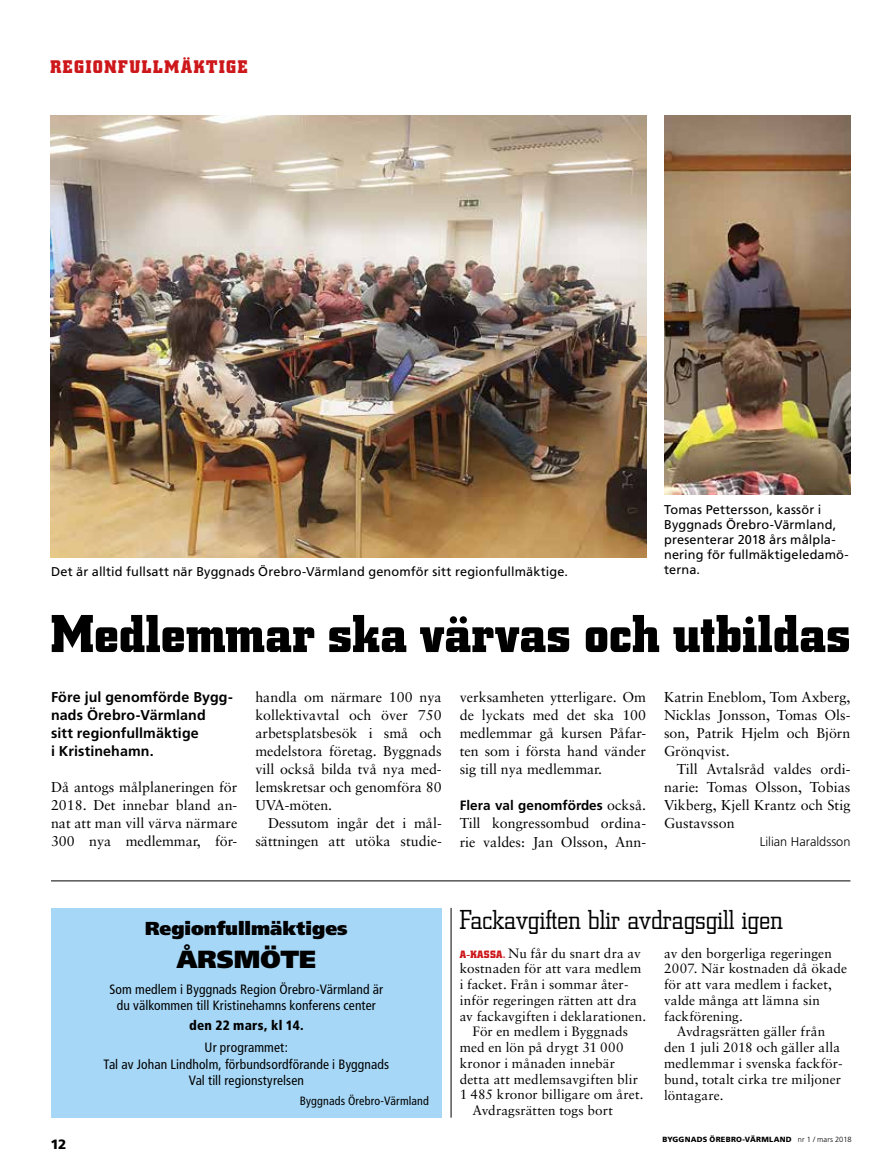
<style>
.page{position:relative;width:893px;height:1170px;background:#fff}
.page>*{position:absolute;margin:0;border:0;box-sizing:border-box;transform-origin:0 0}
.t1{font:700 52.5px "City";letter-spacing:.01em;color:#000}
.t2{font:300 27px "City";color:#000}
.t3{font:900 24.75px "Frutiger";color:#000}
.t4{font:900 18.75px "Frutiger";color:#000}
.t5{font:700 18px "City";letter-spacing:.09em;color:#cd171a}
.t6{font:14.25px/18px "Sabon";color:#000;text-align:justify}
.t7{font:700 14.25px/18px "Frutiger";letter-spacing:.01em;color:#000}
.t8{font:13.5px "Sabon";letter-spacing:.01em;color:#000}
.t9{font:condensed 13.5px/16.5px "Frutiger";letter-spacing:.01em;color:#000;text-align:center}
.t10{font:700 13.5px "Frutiger";color:#000}
.t11{font:900 condensed 13.5px "Frutiger";letter-spacing:.02em;color:#000}
.t12{font:900 13.5px "Frutiger";color:#000}
.t13{font:12.75px/15px "Frutiger";letter-spacing:.01em;color:#000}
.t14{font:300 12.75px "Frutiger";color:#000}
.t15{font:condensed 12px "Frutiger";letter-spacing:.015em;color:#000}
.t16{font:900 7.5px "Frutiger";letter-spacing:.03em;color:#000}
.s1{font-family:"Sabon";font-weight:400;font-size:14.25px}
.s2{font-family:"City";font-weight:700;font-size:10.5px;color:#cd171a}
.s3{font-weight:300}
</style>
<div class="page">
<img style="left:664px;top:116px;width:186px;height:379px">
<img style="left:51px;top:116px;width:595px;height:441px">
<div style="left:51px;top:907px;width:391px;height:210px;background:#a6d7f6"></div>
<hr style="left:51px;top:880px;width:799px;height:1px;background:#000">
<hr style="left:451px;top:907px;width:1px;height:210px;background:#000">
<p class="t5" style="left:50px;top:57px;width:199px">REGIONFULLMÄKTIGE</p>
<p class="t13" style="left:664px;top:501px;width:186px">Tomas Pettersson, kassör i<br>Byggnads Örebro-Värmland, presenterar 2018 års målpla&shy;nering för fullmäktigeledamö-</p>
<p class="t13" style="left:51px;top:564px;width:519px">Det är alltid fullsatt när Byggnads Örebro-Värmland genomför sitt regionfullmäktige.</p>
<p class="t13" style="left:664px;top:561px;width:38px">terna.</p>
<h1 class="t1" style="left:51px;top:604px;width:801px">Medlemmar ska värvas och utbildas</h1>
<p class="t7" style="left:51px;top:688px;width:183px">Före jul genomförde Bygg&shy;nads Örebro-Värmland<br>sitt regionfullmäktige<br>i Kristinehamn.</p>
<p class="t6" style="left:51px;top:778px;width:188px">Då antogs målplaneringen för 2018. Det innebar bland an&shy;nat att man vill värva närmare 300 nya medlemmar, för-</p>
<p class="t6" style="left:255px;top:688px;width:188px">handla om närmare 100 nya kollektivavtal och över 750 arbetsplatsbesök i små och medelstora företag. Byggnads vill också bilda två nya med&shy;lemskretsar och genomföra 80<br>UVA-möten.</p>
<p class="t6" style="left:255px;top:814px;width:188px;text-align:right">Dessutom ingår det i mål&shy;sättningen att utöka studie-</p>
<p class="t6" style="left:460px;top:688px;width:188px">verksamheten ytterligare. Om de lyckats med det ska 100 medlemmar gå kursen Påfar&shy;ten som i första hand vänder sig till nya medlemmar.</p>
<p class="t10" style="left:460px;top:797px;width:188px">Flera val genomfördes <span class="s1">också.</span></p>
<p class="t6" style="left:460px;top:814px;width:188px">Till kongressombud ordina&shy;rie valdes: Jan Olsson, Ann-</p>
<p class="t6" style="left:664px;top:688px;width:188px">Katrin Eneblom, Tom Axberg, Nicklas Jonsson, Tomas Ols&shy;son, Patrik Hjelm och Björn Grönqvist.</p>
<p class="t6" style="left:664px;top:760px;width:188px;text-indent:13px">Till Avtalsråd valdes ordi&shy;narie: Tomas Olsson, Tobias Vikberg, Kjell Krantz och Stig Gustavsson</p>
<p class="t14" style="left:760px;top:834px;width:92px">Lilian Haraldsson</p>
<p class="t12" style="left:50px;top:1135px;width:18px">12</p>
<h3 class="t4" style="left:145px;top:916px;width:204px">Regionfullmäktiges</h3>
<h3 class="t3" style="left:177px;top:944px;width:141px">ÅRSMÖTE</h3>
<p class="t9" style="left:109px;top:980px;width:275px">Som medlem i Byggnads Region Örebro-Värmland är du välkommen till Kristinehamns konferens center</p>
<p class="t11" style="left:189px;top:1016px;width:116px">den 22 mars, kl 14.</p>
<p class="t9" style="left:104px;top:1039px;width:287px">Ur programmet:<br>Tal av Johan Lindholm, förbundsordförande i Byggnads<br>Val till regionstyrelsen</p>
<p class="t15" style="left:300px;top:1093px;width:131px">Byggnads Örebro-Värmland</p>
<h2 class="t2" style="left:460px;top:905px;width:325px">Fackavgiften blir avdragsgill igen</h2>
<p class="t8" style="left:460px;top:944px;width:183px"><span class="s2">A-KASSA.</span> Nu får du snart dra av</p>
<p class="t8" style="left:460px;top:960px;width:183px">kostnaden för att vara medlem</p>
<p class="t8" style="left:460px;top:976px;width:170px">i facket. Från i sommar åter-</p>
<p class="t8" style="left:460px;top:992px;width:179px">inför regeringen rätten att dra</p>
<p class="t8" style="left:460px;top:1007px;width:188px">av fackavgiften i deklarationen.</p>
<p class="t8" style="left:472px;top:1023px;width:157px">För en medlem i Byggnads</p>
<p class="t8" style="left:460px;top:1039px;width:166px">med en lön på drygt 31 000</p>
<p class="t8" style="left:460px;top:1055px;width:157px">kronor i månaden innebär</p>
<p class="t8" style="left:460px;top:1070px;width:180px">detta att medlemsavgiften blir</p>
<p class="t8" style="left:460px;top:1086px;width:185px">1 485 kronor billigare om året.</p>
<p class="t8" style="left:472px;top:1102px;width:142px">Avdragsrätten togs bort</p>
<p class="t8" style="left:664px;top:944px;width:169px">av den borgerliga regeringen</p>
<p class="t8" style="left:664px;top:960px;width:184px">2007. När kostnaden då ökade</p>
<p class="t8" style="left:664px;top:976px;width:169px">för att vara medlem i facket,</p>
<p class="t8" style="left:664px;top:992px;width:157px">valde många att lämna sin</p>
<p class="t8" style="left:664px;top:1007px;width:80px">fackförening.</p>
<p class="t8" style="left:677px;top:1023px;width:150px">Avdragsrätten gäller från</p>
<p class="t8" style="left:664px;top:1039px;width:178px">den 1 juli 2018 och gäller alla</p>
<p class="t8" style="left:664px;top:1055px;width:180px">medlemmar i svenska fackför-</p>
<p class="t8" style="left:664px;top:1070px;width:178px">bund, totalt cirka tre miljoner</p>
<p class="t8" style="left:664px;top:1086px;width:61px">löntagare.</p>
<p class="t16" style="left:662px;top:1134px;width:191px">BYGGNADS ÖREBRO-VÄRMLAND <span class="s3">nr 1 / mars 2018</span></p>
</div>
